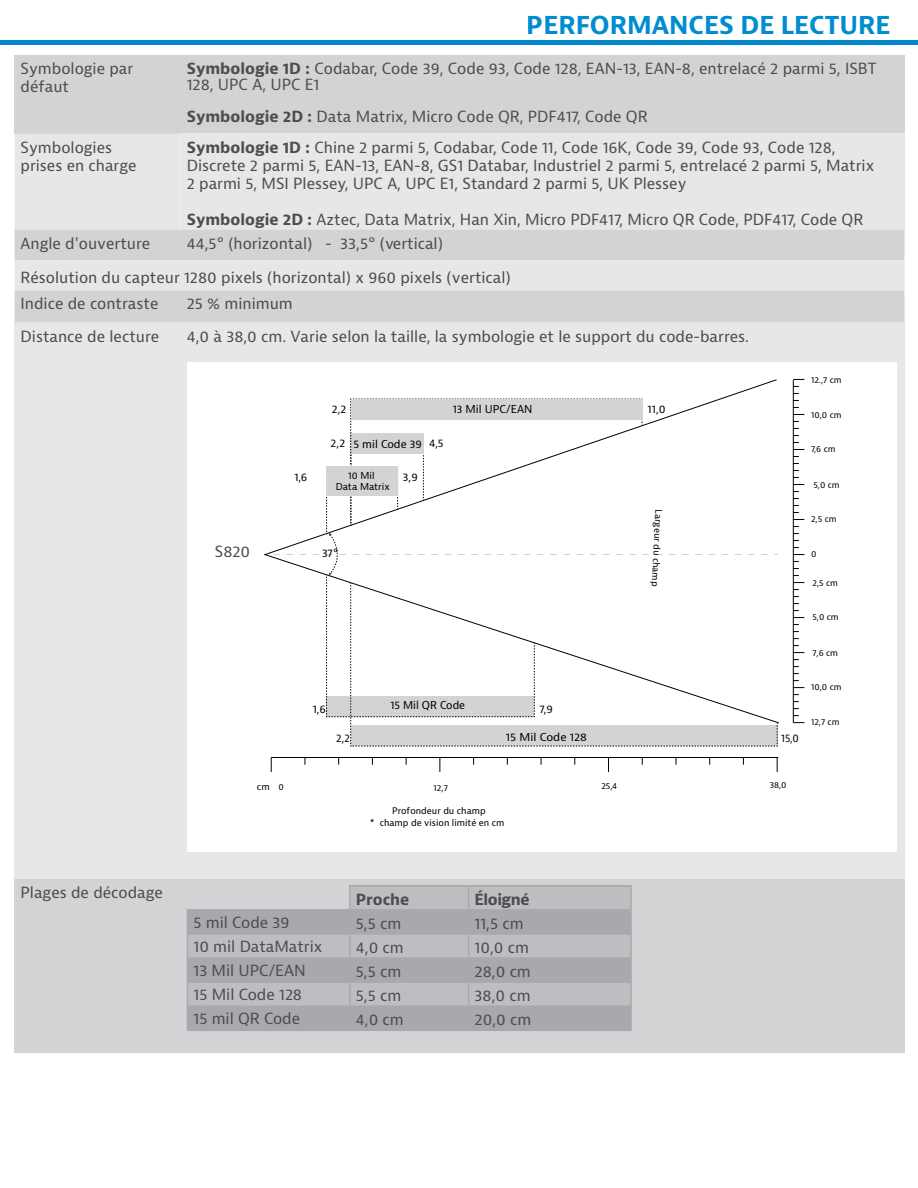
<style>
.page{position:relative;width:918px;height:1188px;background:#fff}
.page>*{position:absolute;margin:0;border:0;box-sizing:border-box;transform-origin:0 0}
.t1{font:700 24px "Bernina Sans";color:#008dd0}
.t2{font:15px/18px "Bernina Sans";color:#4d4d4f}
.t3{font:700 15px "Bernina Sans";letter-spacing:-.03em;color:#4d4d4f}
.t4{font:10.65px "Bernina Sans";color:#000}
.t5{font:10.65px "Bernina Sans";color:#000;scale:1.05 1}
.t6{font:10.65px "Bernina Sans";color:#000;scale:.93 1}
.t7{font:9.3px/11.2px "Bernina Sans";color:#000;text-align:center}
.t8{font:9px "Bernina Sans";color:#000}
.t9{font:8.85px/12.1px "Bernina Sans";color:#000;text-align:center}
.t10{font:8.4px "Bernina Sans";color:#000}
.s1{font-weight:700}
</style>
<div class="page">
<div style="left:15px;top:56px;width:166px;height:78px;background:#d1d3d4"></div>
<div style="left:181px;top:56px;width:723px;height:78px;background:#d1d3d4"></div>
<div style="left:15px;top:134px;width:889px;height:156px;background:#e6e7e8"></div>
<div style="left:181px;top:134px;width:723px;height:96px;background:#e6e7e8"></div>
<div style="left:15px;top:230px;width:889px;height:30px;background:#d1d3d4"></div>
<div style="left:15px;top:290px;width:889px;height:33px;background:#d1d3d4"></div>
<div style="left:15px;top:323px;width:166px;height:556px;background:#e6e7e8"></div>
<div style="left:181px;top:323px;width:723px;height:556px;background:#e6e7e8"></div>
<div style="left:15px;top:879px;width:166px;height:174px;background:#d1d3d4"></div>
<div style="left:181px;top:879px;width:723px;height:174px;background:#d1d3d4"></div>
<div style="left:187px;top:362px;width:710px;height:490px;background:#fff"></div>
<hr style="left:793px;top:380px;width:1px;height:343px;background:#000">
<hr style="left:271px;top:757px;width:507px;height:1px;background:#000">
<svg style="left:271px;top:757px;width:1px;height:15px"></svg>
<svg style="left:440px;top:758px;width:1px;height:14px"></svg>
<svg style="left:608px;top:757px;width:1px;height:15px"></svg>
<svg style="left:777px;top:757px;width:1px;height:15px"></svg>
<svg style="left:264px;top:379px;width:513px;height:176px"></svg>
<svg style="left:273px;top:399px;width:505px;height:348px"></svg>
<div style="left:326px;top:466px;width:71px;height:30px;background:#d1d3d4"></div>
<div style="left:351px;top:887px;width:279px;height:22px;background:#bcbec0"></div>
<svg style="left:188px;top:911px;width:442px;height:119px;background:#afb1b3"></svg>
<hr style="left:349px;top:885px;width:120px;height:2px;background:#a7a9ac">
<hr style="left:469px;top:885px;width:163px;height:2px;background:#a7a9ac">
<hr style="left:630px;top:887px;width:2px;height:22px;background:#a7a9ac">
<hr style="left:350px;top:909px;width:119px;height:2px;background:#a7a9ac">
<hr style="left:349px;top:911px;width:2px;height:22px;background:#a7a9ac">
<hr style="left:469px;top:909px;width:163px;height:2px;background:#a7a9ac">
<hr style="left:630px;top:911px;width:2px;height:22px;background:#a7a9ac">
<hr style="left:187px;top:933px;width:163px;height:2px;background:#a7a9ac">
<hr style="left:350px;top:933px;width:119px;height:2px;background:#a7a9ac">
<hr style="left:349px;top:935px;width:2px;height:22px;background:#a7a9ac">
<hr style="left:469px;top:933px;width:163px;height:2px;background:#a7a9ac">
<hr style="left:630px;top:935px;width:2px;height:22px;background:#a7a9ac">
<hr style="left:187px;top:957px;width:163px;height:2px;background:#a7a9ac">
<hr style="left:350px;top:957px;width:119px;height:2px;background:#a7a9ac">
<hr style="left:349px;top:959px;width:2px;height:22px;background:#a7a9ac">
<hr style="left:469px;top:957px;width:163px;height:2px;background:#a7a9ac">
<hr style="left:630px;top:959px;width:2px;height:22px;background:#a7a9ac">
<hr style="left:187px;top:981px;width:163px;height:2px;background:#a7a9ac">
<hr style="left:350px;top:981px;width:119px;height:2px;background:#a7a9ac">
<hr style="left:349px;top:983px;width:2px;height:22px;background:#a7a9ac">
<hr style="left:469px;top:981px;width:163px;height:2px;background:#a7a9ac">
<hr style="left:630px;top:983px;width:2px;height:22px;background:#a7a9ac">
<hr style="left:187px;top:1005px;width:163px;height:2px;background:#a7a9ac">
<svg style="left:187px;top:911px;width:1px;height:119px"></svg>
<hr style="left:350px;top:1005px;width:119px;height:2px;background:#a7a9ac">
<hr style="left:349px;top:1007px;width:2px;height:23px;background:#a7a9ac">
<hr style="left:469px;top:1005px;width:163px;height:2px;background:#a7a9ac">
<svg style="left:468px;top:887px;width:1px;height:143px"></svg>
<hr style="left:630px;top:1007px;width:2px;height:23px;background:#a7a9ac">
<hr style="left:187px;top:1030px;width:163px;height:1px;background:#a7a9ac">
<hr style="left:350px;top:1030px;width:119px;height:1px;background:#a7a9ac">
<hr style="left:469px;top:1030px;width:163px;height:1px;background:#a7a9ac">
<hr style="left:349px;top:887px;width:2px;height:22px;background:#a7a9ac">
<hr style="left:187px;top:909px;width:163px;height:2px;background:#a7a9ac">
<div style="left:0;top:40px;width:918px;height:5px;background:#0089cf"></div>
<h1 class="t1" style="left:527px;top:10px;width:365px">PERFORMANCES DE LECTURE</h1>
<p class="t2" style="left:21px;top:60px;width:114px">Symbologie par défaut</p>
<p class="t2" style="left:187px;top:61px;width:691px;line-height:15.8px"><span class="s1">Symbologie 1D :</span> Codabar, Code 39, Code 93, Code 128, EAN-13, EAN-8, entrelacé 2 parmi 5, ISBT<br>128, UPC A, UPC E1</p>
<p class="t2" style="left:187px;top:108px;width:462px"><span class="s1">Symbologie 2D :</span> Data Matrix, Micro Code QR, PDF417, Code QR</p>
<p class="t2" style="left:21px;top:138px;width:118px">Symbologies prises en charge</p>
<p class="t2" style="left:187px;top:138px;width:689px"><span class="s1">Symbologie 1D :</span> Chine 2 parmi 5, Codabar, Code 11, Code 16K, Code 39, Code 93, Code 128,<br>Discrete 2 parmi 5, EAN-13, EAN-8, GS1 Databar, Industriel 2 parmi 5, entrelacé 2 parmi 5, Matrix<br>2 parmi 5, MSI Plessey, UPC A, UPC E1, Standard 2 parmi 5, UK Plessey</p>
<p class="t2" style="left:187px;top:210px;width:678px"><span class="s1">Symbologie 2D :</span> Aztec, Data Matrix, Han Xin, Micro PDF417, Micro QR Code, PDF417, Code QR</p>
<p class="t2" style="left:21px;top:235px;width:131px">Angle d'ouverture</p>
<p class="t2" style="left:187px;top:235px;width:258px">44,5° (horizontal) - 33,5° (vertical)</p>
<p class="t2" style="left:21px;top:264px;width:492px;line-height:26.4px">Résolution du capteur 1280 pixels (horizontal) x 960 pixels (vertical)<br>Indice de contraste</p>
<p class="t2" style="left:187px;top:295px;width:107px">25 % minimum</p>
<p class="t2" style="left:21px;top:327px;width:140px">Distance de lecture</p>
<p class="t2" style="left:187px;top:327px;width:564px">4,0 à 38,0 cm. Varie selon la taille, la symbologie et le support du code-barres.</p>
<p class="t4" style="left:332px;top:402px;width:16px">2,2</p>
<p class="t4" style="left:453px;top:402px;width:81px">13 Mil UPC/EAN</p>
<p class="t4" style="left:647px;top:402px;width:20px">11,0</p>
<p class="t4" style="left:331px;top:437px;width:115px">2,2 5 mil Code 39 4,5</p>
<p class="t2" style="left:215px;top:543px;width:37px">S820</p>
<p class="t7" style="left:336px;top:470px;width:56px">10 Mil<br>Data Matrix</p>
<p class="t4" style="left:294px;top:470px;width:14px">1,6</p>
<p class="t4" style="left:403px;top:470px;width:16px">3,9</p>
<p class="t4" style="left:322px;top:546px;width:18px">37°</p>
<p class="t9" style="left:665px;top:510px;width:79px;rotate:93deg">Largeur du champ</p>
<p class="t4" style="left:390px;top:698px;width:76px">15 Mil QR Code</p>
<p class="t4" style="left:313px;top:702px;width:14px">1,6</p>
<p class="t4" style="left:540px;top:702px;width:15px">7,9</p>
<p class="t6" style="left:336px;top:731px;width:16px">2,2</p>
<p class="t5" style="left:506px;top:730px;width:79px">15 Mil Code 128</p>
<p class="t6" style="left:781px;top:731px;width:21px">15,0</p>
<p class="t10" style="left:811px;top:374px;width:32px">12.,7 cm</p>
<p class="t10" style="left:811px;top:410px;width:32px">10,0 cm</p>
<p class="t10" style="left:811px;top:444px;width:26px">7,6 cm</p>
<p class="t10" style="left:813px;top:480px;width:28px">5,0 cm</p>
<p class="t10" style="left:811px;top:514px;width:27px">2,5 cm</p>
<p class="t10" style="left:811px;top:549px;width:7px">0</p>
<p class="t10" style="left:812px;top:577px;width:27px">2,5 cm</p>
<p class="t10" style="left:812px;top:612px;width:28px">5,0 cm</p>
<p class="t10" style="left:812px;top:647px;width:27px">7,6 cm</p>
<p class="t10" style="left:811px;top:682px;width:32px">10,0 cm</p>
<p class="t10" style="left:811px;top:716px;width:30px">12,7 cm</p>
<p class="t8" style="left:257px;top:781px;width:14px">cm</p>
<p class="t10" style="left:278px;top:782px;width:7px">0</p>
<p class="t10" style="left:433px;top:782px;width:16px">12,7</p>
<p class="t10" style="left:602px;top:781px;width:17px">25,4</p>
<p class="t10" style="left:770px;top:779px;width:18px">38,0</p>
<p class="t9" style="left:370px;top:805px;width:136px">Profondeur du champ<br>* champ de vision limité en cm</p>
<p class="t2" style="left:21px;top:884px;width:144px">Plages de décodage</p>
<p class="t3" style="left:356px;top:889px;width:55px">Proche</p>
<p class="t3" style="left:475px;top:889px;width:57px">Éloigné</p>
<p class="t2" style="left:193px;top:914px;width:98px">5 mil Code 39</p>
<p class="t2" style="left:356px;top:915px;width:47px">5,5 cm</p>
<p class="t2" style="left:475px;top:915px;width:51px">11,5 cm</p>
<p class="t2" style="left:193px;top:938px;width:130px">10 mil DataMatrix</p>
<p class="t2" style="left:356px;top:939px;width:49px">4,0 cm</p>
<p class="t2" style="left:475px;top:939px;width:56px">10,0 cm</p>
<p class="t2" style="left:193px;top:962px;width:114px">13 Mil UPC/EAN</p>
<p class="t2" style="left:356px;top:963px;width:47px">5,5 cm</p>
<p class="t2" style="left:475px;top:963px;width:58px">28,0 cm</p>
<p class="t2" style="left:193px;top:986px;width:110px">15 Mil Code 128</p>
<p class="t2" style="left:356px;top:987px;width:47px">5,5 cm</p>
<p class="t2" style="left:475px;top:987px;width:58px">38,0 cm</p>
<p class="t2" style="left:193px;top:1010px;width:108px">15 mil QR Code</p>
<p class="t2" style="left:356px;top:1011px;width:49px">4,0 cm</p>
<p class="t2" style="left:475px;top:1011px;width:58px">20,0 cm</p>
</div>
